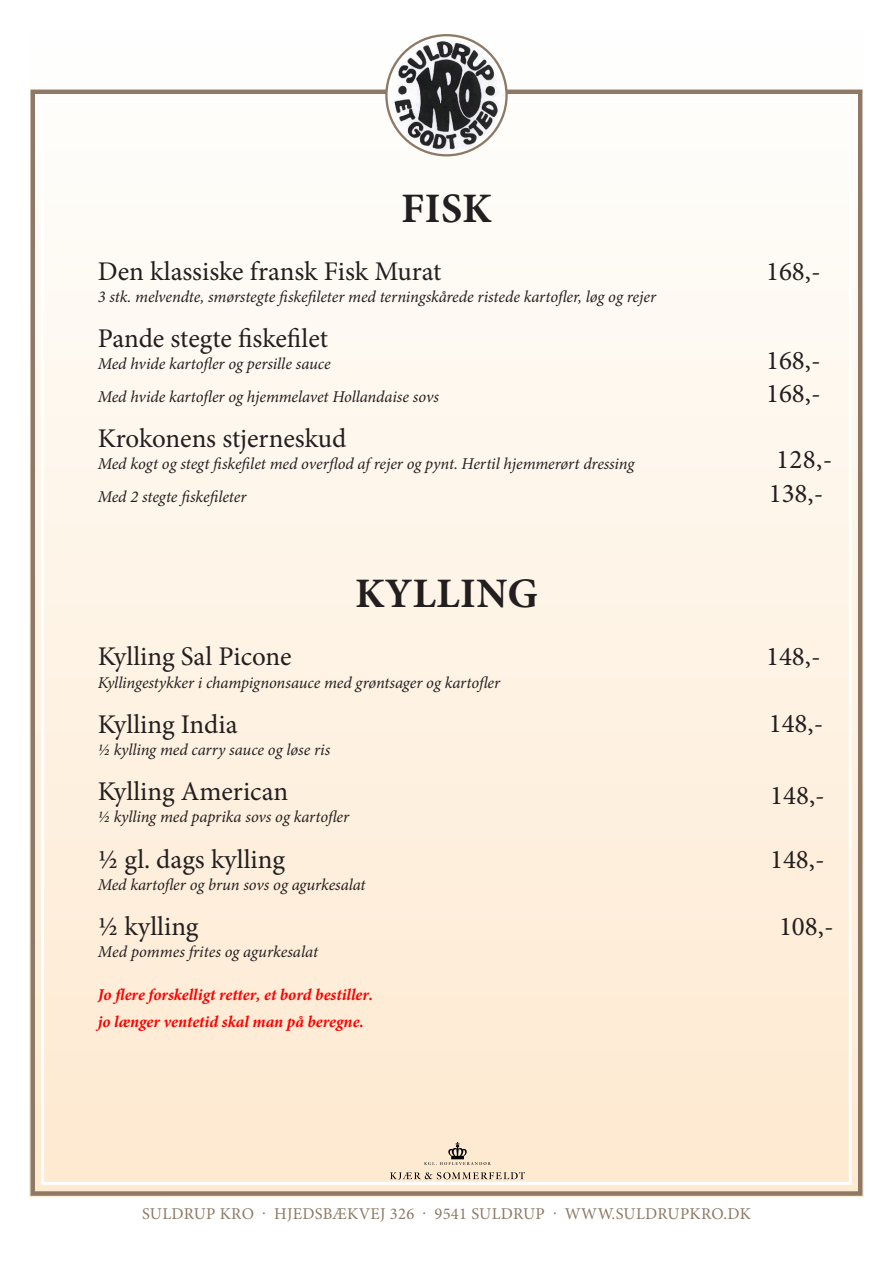
<style>
.page{position:relative;width:893px;height:1263px;background:#fff}
.page>*{position:absolute;margin:0;border:0;box-sizing:border-box;transform-origin:0 0}
.t1{font:700 42px "Minion Pro";letter-spacing:.01em;color:#231f20}
.t2{font:27px "Minion Pro";color:#231f20}
.t3{font:italic 16.5px "Minion Pro";letter-spacing:-.005em;color:#231f20}
.t4{font:italic 700 16.5px/26.5px "Minion Pro";color:#f00}
.t5{font:16.5px "Minion Pro";letter-spacing:.02em;color:#8d7965}
</style>
<div class="page">
<div style="left:30px;top:25px;width:833px;height:1171px;background:linear-gradient(to bottom,#fefefd,#fee9d0)"></div>
<div style="left:31px;top:90px;width:831px;height:1106px;border:4px solid #8d7965"></div>
<img style="left:386px;top:35px;width:121px;height:120px;border-radius:60px">
<div style="left:385px;top:34px;width:123px;height:122px;border:2px solid #8d7965;border-radius:50%"></div>
<img style="left:389px;top:1141px;width:137px;height:38px">
<h1 class="t1" style="left:401px;top:179px;width:92px">Fisk</h1>
<h2 class="t2" style="left:98px;top:253px;width:345px">Den klassiske fransk Fisk Murat</h2>
<h2 class="t2" style="left:766px;top:253px;width:56px">168,-</h2>
<p class="t3" style="left:98px;top:286px;width:560px">3 stk. melvendte, smørstegte fiskefileter med terningskårede ristede kartofler, løg og rejer</p>
<h2 class="t2" style="left:98px;top:320px;width:232px">Pande stegte fiskefilet</h2>
<p class="t3" style="left:98px;top:353px;width:234px">Med hvide kartofler og persille sauce</p>
<h2 class="t2" style="left:766px;top:343px;width:56px">168,-</h2>
<p class="t3" style="left:98px;top:385px;width:343px">Med hvide kartofler og hjemmelavet Hollandaise sovs</p>
<h2 class="t2" style="left:766px;top:375px;width:56px">168,-</h2>
<h2 class="t2" style="left:98px;top:420px;width:250px">Krokonens stjerneskud</h2>
<p class="t3" style="left:98px;top:453px;width:538px">Med kogt og stegt fiskefilet med overflod af rejer og pynt. Hertil hjemmerørt dressing</p>
<h2 class="t2" style="left:776px;top:442px;width:58px">128,-</h2>
<p class="t3" style="left:98px;top:485px;width:150px">Med 2 stegte fiskefileter</p>
<h2 class="t2" style="left:769px;top:475px;width:56px">138,-</h2>
<h1 class="t1" style="left:355px;top:564px;width:184px">Kylling</h1>
<h2 class="t2" style="left:98px;top:639px;width:195px">kylling Sal picone</h2>
<p class="t3" style="left:98px;top:671px;width:404px">Kyllingestykker i champignonsauce med grøntsager og kartofler</p>
<h2 class="t2" style="left:98px;top:706px;width:141px">kylling India</h2>
<p class="t3" style="left:98px;top:738px;width:234px">½ kylling med carry sauce og løse ris</p>
<h2 class="t2" style="left:98px;top:773px;width:192px">kylling American</h2>
<p class="t3" style="left:98px;top:806px;width:253px">½ kylling med paprika sovs og kartofler</p>
<h2 class="t2" style="left:98px;top:841px;width:189px">½ gl. dags kylling</h2>
<p class="t3" style="left:98px;top:873px;width:269px">Med kartofler og brun sovs og agurkesalat</p>
<h2 class="t2" style="left:98px;top:908px;width:102px">½ kylling</h2>
<p class="t3" style="left:98px;top:941px;width:222px">Med pommes frites og agurkesalat</p>
<p class="t4" style="left:98px;top:981px;width:277px">Jo flere forskelligt retter, et bord bestiller. jo længer ventetid skal man på beregne.</p>
<h2 class="t2" style="left:766px;top:639px;width:56px">148,-</h2>
<h2 class="t2" style="left:769px;top:706px;width:56px">148,-</h2>
<h2 class="t2" style="left:770px;top:777px;width:56px">148,-</h2>
<h2 class="t2" style="left:770px;top:841px;width:56px">148,-</h2>
<h2 class="t2" style="left:779px;top:908px;width:56px">108,-</h2>
<p class="t5" style="left:142px;top:1203px;width:610px">Suldrup kro · Hjedsbækvej 326 · 9541 Suldrup · www.suldrupkro.dk</p>
</div>
